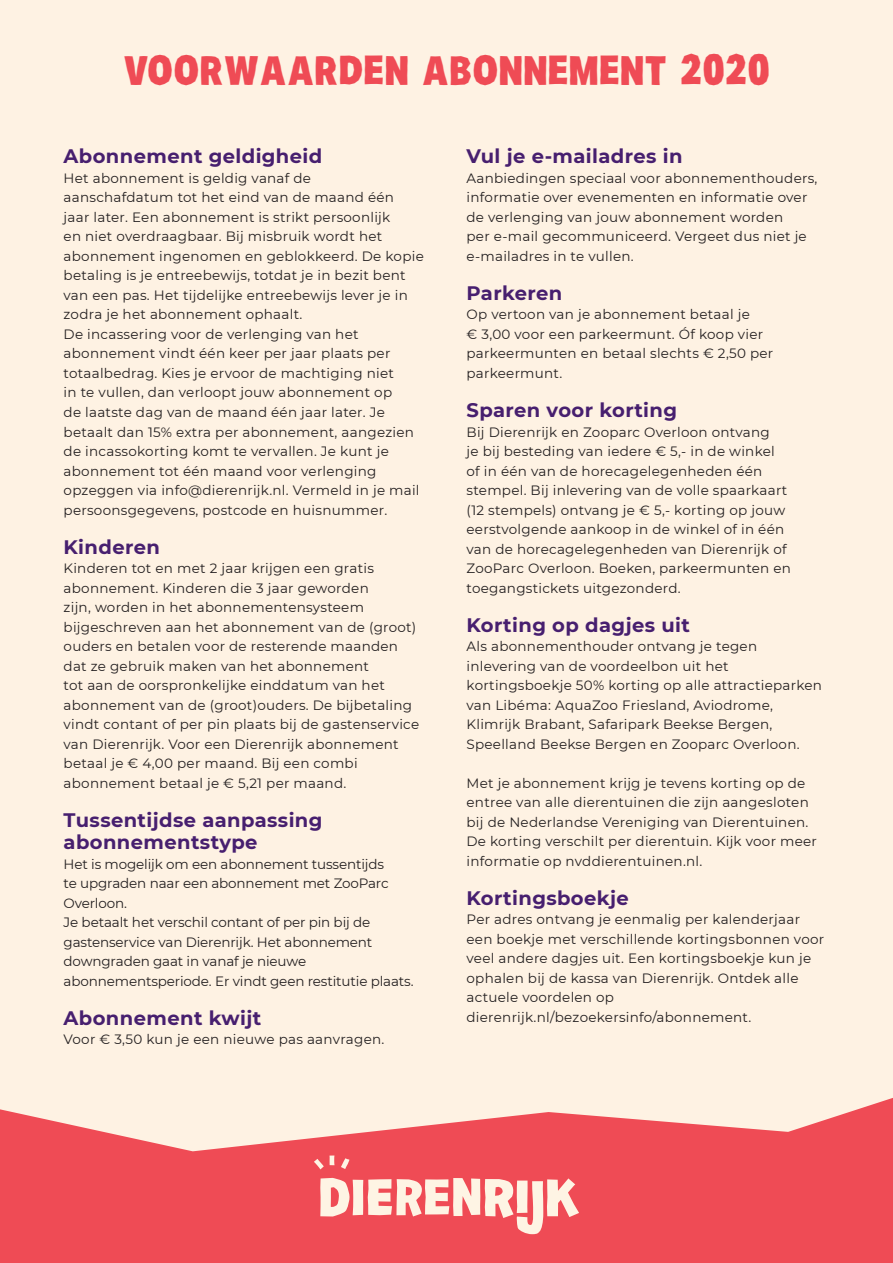
<style>
.page{position:relative;width:893px;height:1263px;background:#fef2e3}
.page>*{position:absolute;margin:0;border:0;box-sizing:border-box;transform-origin:0 0}
.t1{font:900 42.3px "Dierenrijk Font";letter-spacing:.02em;color:#ef4b55}
.plat{font:700 19.5px/22.5px "Montserrat";letter-spacing:.02em;color:#471f6f}
.plat-2{font:13.5px/19.5px "Montserrat";letter-spacing:.02em;color:#231f20}
.plat-3{font:13.5px/19.5px "Montserrat";letter-spacing:-.01em;color:#231f20}
</style>
<div class="page">
<svg style="left:0;top:1098px;width:893px;height:165px;fill:#ef4b55"></svg>
<svg style="left:341px;top:1158px;width:8px;height:11px"></svg>
<svg style="left:314px;top:1155px;width:20px;height:14px"></svg>
<svg style="left:320px;top:1178px;width:259px;height:56px"></svg>
<p class="t1" style="left:123px;top:48px;width:648px">VOORWAARDEN ABONNEMENT 2020</p>
<p class="plat" style="left:64px;top:144px;width:260px">Abonnement geldigheid</p>
<p class="plat-2" style="left:64px;top:168px;width:362px">Het abonnement is geldig vanaf de aanschafdatum tot het eind van de maand één<br>jaar later. Een abonnement is strikt persoonlijk<br>en niet overdraagbaar. Bij misbruik wordt het abonnement ingenomen en geblokkeerd. De kopie betaling is je entreebewijs, totdat je in bezit bent van een pas. Het tijdelijke entreebewijs lever je in zodra je het abonnement ophaalt.</p>
<p class="plat-2" style="left:64px;top:324px;width:357px">De incassering voor de verlenging van het abonnement vindt één keer per jaar plaats per totaalbedrag. Kies je ervoor de machtiging niet<br>in te vullen, dan verloopt jouw abonnement op<br>de laatste dag van de maand één jaar later. Je betaalt dan 15% extra per abonnement, aangezien de incassokorting komt te vervallen. Je kunt je abonnement tot één maand voor verlenging opzeggen via info@dierenrijk.nl. Vermeld in je mail persoonsgegevens, postcode en huisnummer.</p>
<p class="plat" style="left:64px;top:534px;width:98px">Kinderen</p>
<p class="plat-2" style="left:64px;top:558px;width:357px">Kinderen tot en met 2 jaar krijgen een gratis abonnement. Kinderen die 3 jaar geworden<br>zijn, worden in het abonnementensysteem bijgeschreven aan het abonnement van de (groot) ouders en betalen voor de resterende maanden dat ze gebruik maken van het abonnement<br>tot aan de oorspronkelijke einddatum van het abonnement van de (groot)ouders. De bijbetaling vindt contant of per pin plaats bij de gastenservice van Dierenrijk. Voor een Dierenrijk abonnement betaal je € 4,00 per maand. Bij een combi abonnement betaal je € 5,21 per maand.</p>
<p class="plat" style="left:64px;top:807px;width:260px">Tussentijdse aanpassing abonnementstype</p>
<p class="plat-3" style="left:64px;top:853px;width:327px">Het is mogelijk om een abonnement tussentijds te upgraden naar een abonnement met ZooParc<br>Overloon.</p>
<p class="plat-3" style="left:64px;top:912px;width:351px">Je betaalt het verschil contant of per pin bij de gastenservice van Dierenrijk. Het abonnement downgraden gaat in vanaf je nieuwe abonnementsperiode. Er vindt geen restitutie plaats.</p>
<p class="plat" style="left:64px;top:1005px;width:199px">Abonnement kwijt</p>
<p class="plat-2" style="left:64px;top:1029px;width:322px">Voor € 3,50 kun je een nieuwe pas aanvragen.</p>
<p class="plat" style="left:467px;top:144px;width:217px">Vul je e-mailadres in</p>
<p class="plat-2" style="left:467px;top:168px;width:352px">Aanbiedingen speciaal voor abonnementhouders, informatie over evenementen en informatie over de verlenging van jouw abonnement worden<br>per e-mail gecommuniceerd. Vergeet dus niet je e-mailadres in te vullen.</p>
<p class="plat" style="left:467px;top:281px;width:97px">Parkeren</p>
<p class="plat-2" style="left:467px;top:304px;width:308px">Op vertoon van je abonnement betaal je<br>€ 3,00 voor een parkeermunt. Óf koop vier parkeermunten en betaal slechts € 2,50 per parkeermunt.</p>
<p class="plat" style="left:467px;top:398px;width:212px">Sparen voor korting</p>
<p class="plat-2" style="left:467px;top:421px;width:326px">Bij Dierenrijk en Zooparc Overloon ontvang<br>je bij besteding van iedere € 5,- in de winkel of in één van de horecagelegenheden één stempel. Bij inlevering van de volle spaarkaart (12 stempels) ontvang je € 5,- korting op jouw eerstvolgende aankoop in de winkel of in één van de horecagelegenheden van Dierenrijk of ZooParc Overloon. Boeken, parkeermunten en toegangstickets uitgezonderd.</p>
<p class="plat" style="left:467px;top:612px;width:225px">Korting op dagjes uit</p>
<p class="plat-2" style="left:467px;top:636px;width:357px">Als abonnementhouder ontvang je tegen inlevering van de voordeelbon uit het kortingsboekje 50% korting op alle attractieparken van Libéma: AquaZoo Friesland, Aviodrome, Klimrijk Brabant, Safaripark Beekse Bergen, Speelland Beekse Bergen en Zooparc Overloon.</p>
<p class="plat-2" style="left:467px;top:772px;width:352px">Met je abonnement krijg je tevens korting op de entree van alle dierentuinen die zijn aangesloten bij de Nederlandse Vereniging van Dierentuinen.<br>De korting verschilt per dierentuin. Kijk voor meer informatie op nvddierentuinen.nl.</p>
<p class="plat" style="left:467px;top:885px;width:164px">Kortingsboekje</p>
<p class="plat-2" style="left:467px;top:909px;width:359px">Per adres ontvang je eenmalig per kalenderjaar een boekje met verschillende kortingsbonnen voor veel andere dagjes uit. Een kortingsboekje kun je ophalen bij de kassa van Dierenrijk. Ontdek alle actuele voordelen op</p>
<p class="plat-2" style="left:467px;top:1006px;width:286px">dierenrijk.nl/bezoekersinfo/abonnement.</p>
</div>
